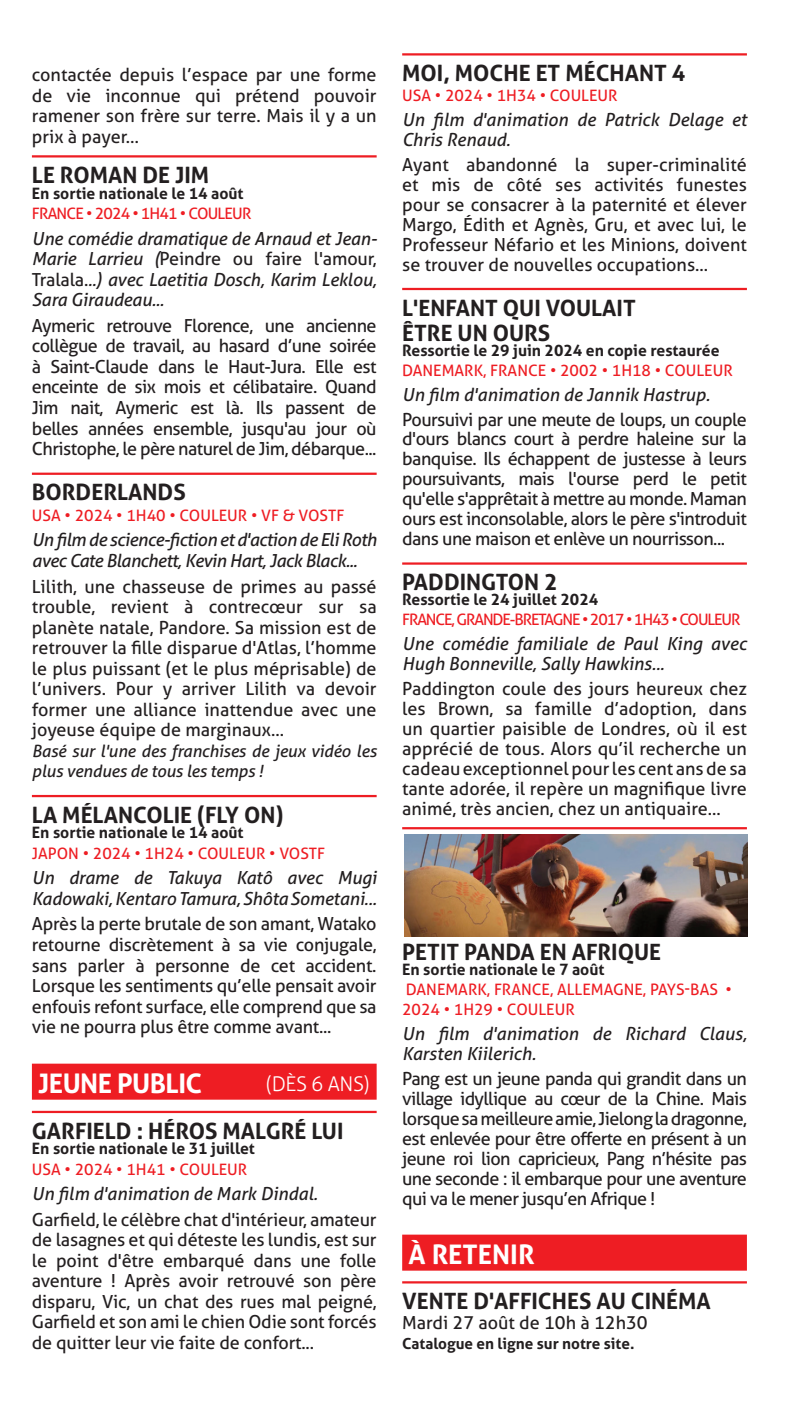
<style>
.page{position:relative;width:798px;height:1404px;background:#fff}
.page>*{position:absolute;margin:0;border:0;box-sizing:border-box;transform-origin:0 0}
.t1{font:700 27px "Aller";letter-spacing:-.02em;color:#fff}
.t2{font:700 27px "Aller";color:#fff}
.t3{font:700 22.5px "Aller";color:#231f20}
.t4{font:300 20.25px "Aller";letter-spacing:-.02em;color:#fff}
.t5{font:18px/20.5px "Aller";letter-spacing:-.01em;color:#231f20;text-align:justify}
.t6{font:italic 18px/20.5px "Aller";letter-spacing:-.005em;color:#231f20}
.t7{font:italic 18px/20.5px "Aller";letter-spacing:-.03em;color:#231f20}
.t8{font:italic 16.88px/20.5px "Aller";letter-spacing:-.01em;color:#231f20}
.t9{font:15.75px "Aller";color:#ee1d23}
.t10{font:700 15.75px "Aller";color:#231f20}
.t11{font:15.75px "Aller";letter-spacing:-.07em;color:#ee1d23}
.t12{font:15.75px "Aller";letter-spacing:-.05em;color:#ee1d23}
.t13{font:700 15.3px "Aller";color:#231f20}
.s1{font-style:normal}
</style>
<div class="page">
<hr style="left:32px;top:155px;width:344px;height:2px;background:#ee1d23">
<hr style="left:32px;top:472px;width:344px;height:3px;background:#ee1d23">
<hr style="left:32px;top:794px;width:344px;height:3px;background:#ee1d23">
<div style="left:32px;top:1063px;width:344px;height:36px;background:#ee1d23"></div>
<hr style="left:32px;top:1110px;width:344px;height:2px;background:#ee1d23">
<hr style="left:402px;top:53px;width:344px;height:2px;background:#ee1d23">
<hr style="left:402px;top:288px;width:344px;height:2px;background:#ee1d23">
<hr style="left:402px;top:562px;width:344px;height:2px;background:#ee1d23">
<hr style="left:402px;top:827px;width:344px;height:2px;background:#ee1d23">
<div style="left:402px;top:1234px;width:344px;height:36px;background:#ee1d23"></div>
<hr style="left:402px;top:1280px;width:344px;height:3px;background:#ee1d23">
<img style="left:404px;top:834px;width:343px;height:102px">
<p class="t5" style="left:32px;top:64px;width:346px">contactée depuis l’espace par une forme de vie inconnue qui prétend pouvoir ramener son frère sur terre. Mais il y a un prix à payer…</p>
<p class="t3" style="left:32px;top:161px;width:44px">le roman</p>
<p class="t3" style="left:142px;top:161px;width:45px">de jim</p>
<p class="t10" style="left:32px;top:183px;width:213px">En sortie nationale le 14 août</p>
<p class="t12" style="left:32px;top:204px;width:221px">france • 2024 • 1h41 • couleur</p>
<p class="t6" style="left:32px;top:228px;width:346px;text-align:justify">Une comédie dramatique de Arnaud et Jean-Marie Larrieu (<span class="s1">Peindre ou faire l'amour, Tralala.</span>..) avec Laetitia Dosch, Karim Leklou, Sara Giraudeau...</p>
<p class="t5" style="left:32px;top:315px;width:346px">Aymeric retrouve Florence, une ancienne collègue de travail, au hasard d’une soirée à Saint-Claude dans le Haut-Jura. Elle est enceinte de six mois et célibataire. Quand Jim nait, Aymeric est là. I ls passent de belles années ensemble, jusqu'au jour où Christophe, le père naturel de Jim, débarque...</p>
<p class="t3" style="left:32px;top:478px;width:15px">borderlands</p>
<p class="t9" style="left:32px;top:505px;width:312px">USA • 2024 • 1h40 • couleur • VF &amp; vostf</p>
<p class="t7" style="left:32px;top:529px;width:346px">Un film de science-fiction et d'action de Eli Roth avec Cate Blanchett, Kevin Hart, Jack Black...</p>
<p class="t5" style="left:32px;top:575px;width:346px">Lilith, une chasseuse de primes au passé trouble, revient à contrecœur sur sa planète natale, Pandore. Sa mission est de retrouver la fille disparue d'Atlas, l’homme le plus puissant (et le plus méprisable) de l’univers. Pour y arriver Lilith va devoir former une alliance inattendue avec une joyeuse équipe de marginaux...</p>
<p class="t8" style="left:32px;top:740px;width:346px">Basé sur l'une des franchises de jeux vidéo les plus vendues de tous les temps !</p>
<p class="t3" style="left:32px;top:800px;width:74px">la mélancolie</p>
<p class="t3" style="left:197px;top:800px;width:88px">(FLY on)</p>
<p class="t10" style="left:32px;top:822px;width:213px">En sortie nationale le 14 août</p>
<p class="t9" style="left:32px;top:843px;width:292px">JAPON • 2024 • 1h 24 • couleur • vostf</p>
<p class="t6" style="left:32px;top:867px;width:346px">Un drame de Takuya Katô avec Mugi<br>Kadowaki, Kentaro Tamura, Shôta Sometani...</p>
<p class="t5" style="left:32px;top:913px;width:346px">Après la perte brutale de son amant, Watako retourne discrètement à sa vie conjugale, sans parler à personne de cet accident.<br>Lorsque les sentiments qu’elle pensait avoir enfouis refont surface, elle comprend que sa vie ne pourra plus être comme avant...</p>
<h1 class="t1" style="left:38px;top:1066px;width:165px">JEUNE PUBLIC</h1>
<p class="t4" style="left:266px;top:1071px;width:105px">(DÈS 6 ANS)</p>
<p class="t3" style="left:32px;top:1116px;width:158px">garfield : hÉros</p>
<p class="t3" style="left:222px;top:1116px;width:16px">malgr</p>
<p class="t3" style="left:294px;top:1116px;width:28px">é lui</p>
<p class="t10" style="left:32px;top:1138px;width:224px">En sortie nationale le 31 juillet</p>
<p class="t9" style="left:32px;top:1159px;width:217px">USA • 2024 • 1H41 • couleur</p>
<p class="t6" style="left:32px;top:1183px;width:287px">Un film d'animation de Mark Dindal.</p>
<p class="t5" style="left:32px;top:1208px;width:346px">Garfield, le célèbre chat d'intérieur, amateur de lasagnes et qui déteste les lundis, est sur le point d'être embarqué dans une folle aventure ! Après avoir retrouvé son père disparu, Vic, un chat des rues mal peigné, Garfield et son ami le chien Odie sont forcés de quitter leur vie faite de confort...</p>
<p class="t3" style="left:402px;top:59px;width:285px">moi, moche et méchant 4</p>
<p class="t9" style="left:402px;top:86px;width:217px">USA • 2024 • 1H34 • couleur</p>
<p class="t6" style="left:402px;top:109px;width:346px">Un film d'animation de Patrick Delage et<br>Chris Renaud.</p>
<p class="t5" style="left:402px;top:154px;width:346px">Ayant abandonné la super-criminalité et mis de côté ses activités funestes pour se consacrer à la paternité et élever Margo, Édith et Agnès, Gru, et avec lui, le Professeur Néfario et les Minions, doivent se trouver de nouvelles occupations...</p>
<p class="t3" style="left:402px;top:294px;width:31px">l'enfant</p>
<p class="t3" style="left:502px;top:294px;width:71px">qui voulait</p>
<p class="t3" style="left:402px;top:319px;width:26px">être</p>
<p class="t3" style="left:457px;top:319px;width:50px">un ours</p>
<p class="t10" style="left:402px;top:340px;width:319px">Ressortie le 29 juin 2024 en copie restaurée</p>
<p class="t9" style="left:402px;top:360px;width:332px">DANEMARK, FRANCE • 2002 • 1H18 • couleur</p>
<p class="t6" style="left:402px;top:384px;width:309px">Un film d'animation de Jannik Hastrup.</p>
<p class="t5" style="left:402px;top:409px;width:346px">Poursuivi par une meute de loups, un couple d'ours blancs court à perdre haleine sur la banquise. I ls échappent de justesse à leurs poursuivants, mais l'ourse perd le petit qu'elle s'apprêtait à mettre au monde. Maman ours est inconsolable, alors le père s'introduit dans une maison et enlève un nourrisson...</p>
<p class="t3" style="left:402px;top:568px;width:157px">paddington 2</p>
<p class="t10" style="left:402px;top:590px;width:197px">Ressortie le 24 juillet 2024</p>
<p class="t11" style="left:402px;top:610px;width:339px">FRANCE, GRANDE-BRETAGNE • 2017 • 1H43 • couleur</p>
<p class="t6" style="left:402px;top:633px;width:346px">Une comédie familiale de Paul King avec<br>Hugh Bonneville, Sally Hawkins...</p>
<p class="t5" style="left:402px;top:678px;width:346px">Paddington coule des jours heureux chez les Brown, sa famille d’adoption, dans un quartier paisible de Londres, où il est apprécié de tous. Alors qu’il recherche un cadeau exceptionnel pour les cent ans de sa tante adorée, il repère un magnifique livre animé, très ancien, chez un antiquaire...</p>
<p class="t3" style="left:402px;top:937px;width:12px">petit</p>
<p class="t3" style="left:464px;top:937px;width:15px">panda</p>
<p class="t3" style="left:539px;top:937px;width:44px">en afri</p>
<p class="t3" style="left:617px;top:937px;width:30px">que</p>
<p class="t10" style="left:402px;top:959px;width:204px">En sortie nationale le 7 août</p>
<p class="t9" style="left:406px;top:979px;width:197px">Dan emark, Fran ce, Allemagn</p>
<p class="t9" style="left:634px;top:979px;width:99px">e, Pays-Bas •</p>
<p class="t9" style="left:402px;top:999px;width:174px">2024 • 1H29 • couleur</p>
<p class="t6" style="left:402px;top:1023px;width:346px">Un film d'animation de Richard Claus,<br>Karsten Kiilerich.</p>
<p class="t5" style="left:402px;top:1068px;width:346px">Pang est un jeune panda qui grandit dans un village idyllique au cœur de la Chine. Mais lorsque sa meilleure amie, Jielong la dragonne, est enlevée pour être offerte en présent à un jeune roi lion capricieux, Pang n’hésite pas une seconde : il embarque pour une aventure qui va le mener jusqu’en Afrique !</p>
<h1 class="t2" style="left:408px;top:1237px;width:127px">À RETENIR</h1>
<p class="t3" style="left:402px;top:1286px;width:310px">VENTE D'AFFICHES AU CINÉMA</p>
<p class="t5" style="left:402px;top:1312px;width:247px">Mardi 27 août de 10h à 12h30</p>
<p class="t13" style="left:402px;top:1333px;width:234px">Catalogue en ligne sur notre site.</p>
</div>
